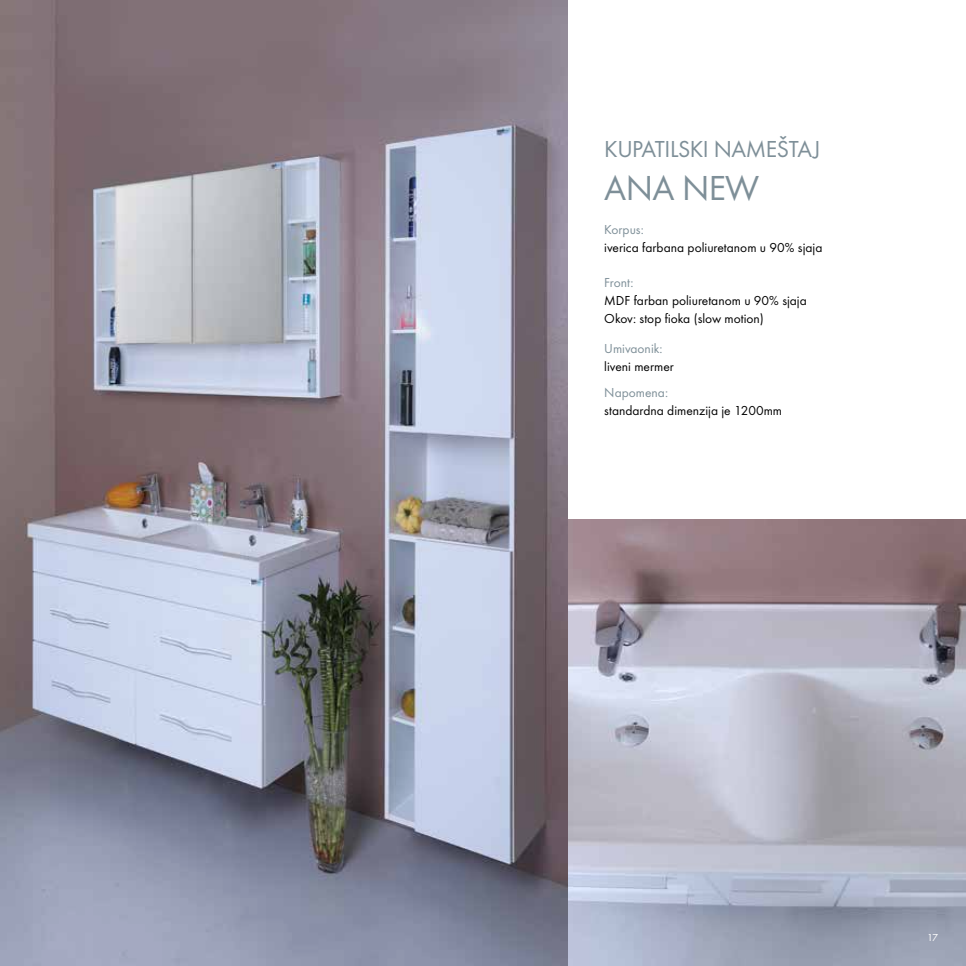
<style>
.page{position:relative;width:966px;height:966px;background:#fff}
.page>*{position:absolute;margin:0;border:0;box-sizing:border-box;transform-origin:0 0}
.t1{font:36px "Futura TOT";letter-spacing:-.02em;color:#7e8f98}
.t2{font:24px "Futura TOT";letter-spacing:-.02em;color:#7e8f98}
.t3{font:13.5px/18px "Futura TOT";color:#000}
.t4{font:13.5px "Futura TOT";color:#7e8f98}
.t5{font:10.5px "Futura TOT";color:#fff}
</style>
<div class="page">
<img style="left:567px;top:519px;width:398px;height:446px">
<img style="left:0;top:0;width:567px;height:965px">
<h2 class="t2" style="left:604px;top:135px;width:218px">KUPATILSKI NAMEŠTAJ</h2>
<h1 class="t1" style="left:604px;top:167px;width:156px">ANA NEW</h1>
<p class="t4" style="left:604px;top:221px;width:41px">Korpus:</p>
<p class="t3" style="left:604px;top:238px;width:219px">iverica farbana poliuretanom u 90% sjaja</p>
<p class="t4" style="left:604px;top:274px;width:31px">Front:</p>
<p class="t3" style="left:604px;top:291px;width:204px">MDF farban poliuretanom u 90% sjaja<br>Okov: stop fioka (slow motion)</p>
<p class="t4" style="left:604px;top:340px;width:60px">Umivaonik:</p>
<p class="t3" style="left:604px;top:357px;width:71px">liveni mermer</p>
<p class="t4" style="left:604px;top:384px;width:65px">Napomena:</p>
<p class="t3" style="left:604px;top:401px;width:179px">standardna dimenzija je 1200mm</p>
<p class="t5" style="left:926px;top:930px;width:12px">17</p>
</div>
